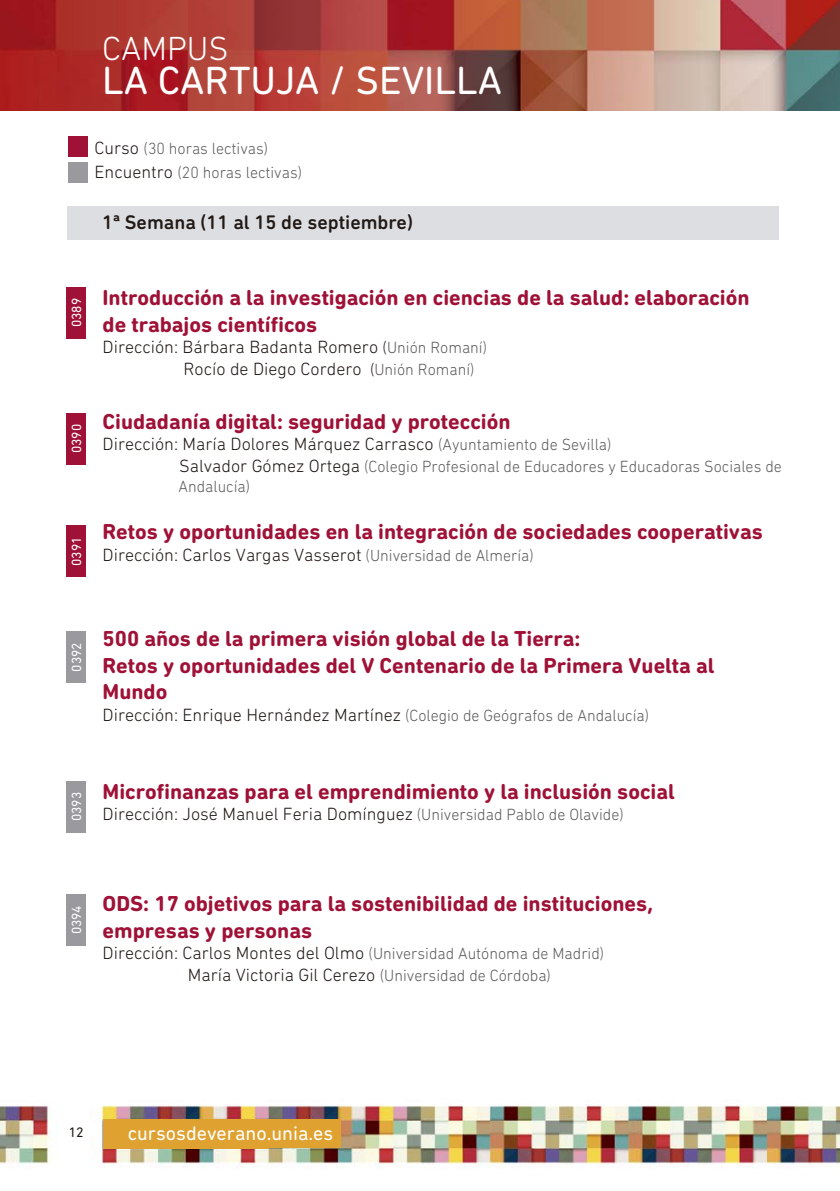
<style>
.page{position:relative;width:840px;height:1191px;background:#fff}
.page>*{position:absolute;margin:0;border:0;box-sizing:border-box;transform-origin:0 0}
.t1{font:40px "DIN Next Rounded LT Pro";color:#fff}
.t2{font:300 34px "DIN Next Rounded LT Pro";color:#fff}
.t3{font:700 22px/26.4px "DIN Next Rounded LT Pro";color:#9f1136}
.t4{font:20px "DIN Next Rounded LT Pro";color:#fff}
.t5{font:500 20px "DIN Next Rounded LT Pro";color:#211915}
.t6{font:300 18px/21.6px "DIN Next Rounded LT Pro";color:#211915}
.t7{font:300 16.4px/19.8px "DIN Next Rounded LT Pro";color:#5d5d5d}
.t8{font:14px "DIN Next Rounded LT Pro";color:#211915}
.t9{font:13.6px "DIN Next Rounded LT Pro";color:#fff}
.s1{font-size:18px;color:#211915}
.s2{font-size:16.4px}
.s3{font-size:16.4px;color:#5d5d5d}
</style>
<div class="page">
<img style="left:0;top:1105px;width:839px;height:63px">
<div style="left:103px;top:1120px;width:165px;height:28px;background:#dfa230"></div>
<div style="left:67px;top:206px;width:711px;height:33px;background:#dddee2"></div>
<img style="left:0;top:0;width:839px;height:110px">
<div style="left:67px;top:287px;width:19px;height:51px;background:#9f1136"></div>
<div style="left:67px;top:413px;width:19px;height:51px;background:#9f1136"></div>
<div style="left:67px;top:526px;width:19px;height:51px;background:#9f1136"></div>
<div style="left:67px;top:631px;width:19px;height:51px;background:#9a999e"></div>
<div style="left:67px;top:894px;width:19px;height:51px;background:#9a999e"></div>
<div style="left:67px;top:781px;width:19px;height:51px;background:#9a999e"></div>
<div style="left:68px;top:136px;width:19px;height:20px;background:#9f1136"></div>
<div style="left:68px;top:162px;width:19px;height:20px;background:#9a999e"></div>
<div style="left:103px;top:1119px;width:237px;height:28px;background:#dfa230"></div>
<h2 class="t2" style="left:102px;top:29px;width:128px">CAMPUS</h2>
<h1 class="t1" style="left:102px;top:57px;width:401px">LA CARTUJA / SEVILLA</h1>
<p class="t7" style="left:95px;top:136px;width:209px;line-height:24px"><span class="s1">Curso</span> (30 horas lectivas)<br><span class="s1">Encuentro</span> (20 horas lectivas)</p>
<p class="t5" style="left:102px;top:211px;width:312px">1ª Semana (11 al 15 de septiembre)</p>
<p class="t9" style="left:69px;top:327px;width:31px;rotate:-90deg">0389</p>
<p class="t9" style="left:69px;top:453px;width:31px;rotate:-90deg">0390</p>
<p class="t9" style="left:69px;top:566px;width:31px;rotate:-90deg">0391</p>
<p class="t3" style="left:102px;top:284px;width:648px">Introducción a la investigación en ciencias de la salud: elaboración de trabajos científicos</p>
<p class="t6" style="left:183px;top:336px;width:305px;text-indent:-81px">Dirección: Bárbara Badanta Romero <span class="s2">(</span><span class="s3">Unión Romaní)<br></span>Rocío de Diego Cordero <span class="s2">(</span><span class="s3">Unión Romaní)</span></p>
<p class="t3" style="left:102px;top:408px;width:409px">Ciudadanía digital: seguridad y protección</p>
<p class="t6" style="left:102px;top:433px;width:510px">Dirección: María Dolores Márquez Carrasco <span class="s3">(Ayuntamiento de Sevilla)</span></p>
<p class="t7" style="left:178px;top:456px;width:604px"><span class="s1">Salvador Gómez Ortega</span> (Colegio Profesional de Educadores y Educadoras Sociales de<br>Andalucía)</p>
<p class="t3" style="left:102px;top:519px;width:661px">Retos y oportunidades en la integración de sociedades cooperativas</p>
<p class="t6" style="left:102px;top:544px;width:432px">Dirección: Carlos Vargas Vasserot <span class="s3">(Universidad de Almería)</span></p>
<p class="t9" style="left:69px;top:671px;width:31px;rotate:-90deg">0392</p>
<p class="t3" style="left:102px;top:625px;width:613px">500 años de la primera visión global de la Tierra:<br>Retos y oportunidades del V Centenario de la Primera Vuelta al<br>Mundo</p>
<p class="t6" style="left:102px;top:703px;width:548px">Dirección: Enrique Hernández Martínez <span class="s3">(Colegio de Geógrafos de Andalucía)</span></p>
<p class="t9" style="left:69px;top:821px;width:31px;rotate:-90deg">0393</p>
<p class="t3" style="left:102px;top:778px;width:573px">Microfinanzas para el emprendimiento y la inclusión social</p>
<p class="t6" style="left:102px;top:803px;width:522px">Dirección: José Manuel Feria Domínguez <span class="s3">(Universidad Pablo de Olavide)</span></p>
<p class="t9" style="left:69px;top:934px;width:31px;rotate:-90deg">0394</p>
<p class="t3" style="left:102px;top:890px;width:551px">ODS: 17 objetivos para la sostenibilidad de instituciones, empresas y personas</p>
<p class="t6" style="left:188px;top:942px;width:418px;text-indent:-85px">Dirección: Carlos Montes del Olmo <span class="s3">(Universidad Autónoma de Madrid)<br></span>María Victoria Gil Cerezo <span class="s3">(Universidad de Córdoba)</span></p>
<p class="t8" style="left:69px;top:1124px;width:17px">12</p>
<p class="t4" style="left:128px;top:1121px;width:207px">cursosdeverano.unia.es</p>
<p class="t4" style="left:127px;top:1122px;width:112px">www.unia. s</p>
</div>
